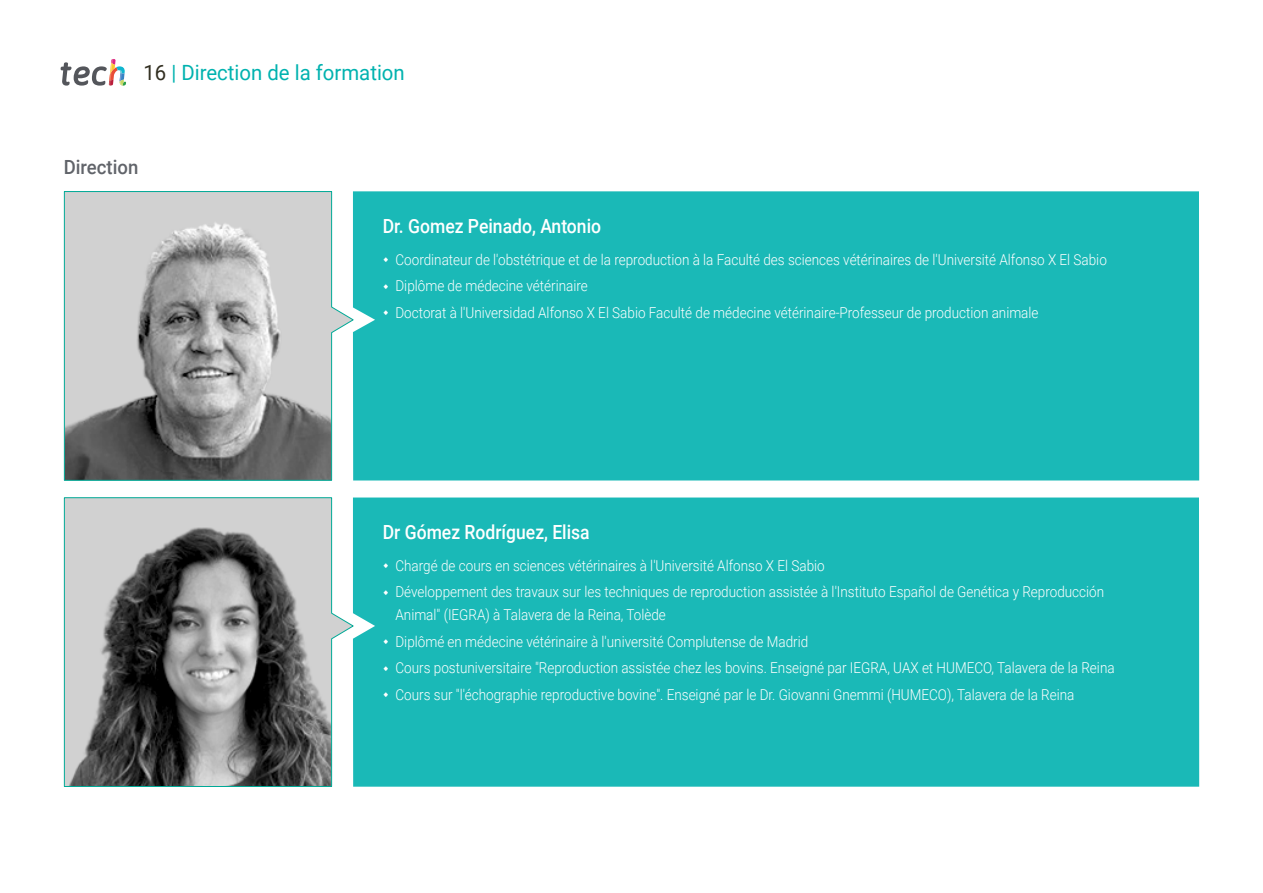
<style>
.page{position:relative;width:1263px;height:893px;background:#fff}
.page>*{position:absolute;margin:0;border:0;box-sizing:border-box;transform-origin:0 0}
.t1{font:21px "Roboto";color:#00b2af}
.t2{font:500 19.5px "Roboto";color:#fff;scale:.9 1}
.t3{font:500 19.5px "Roboto";color:#61646a;scale:.95 1}
.t4{font:300 15px/26.7px "Roboto";color:#fff;scale:.9 1}
.s1{color:#312e20}
</style>
<div class="page">
<svg style="left:61px;top:59px;width:65px;height:27px"></svg>
<div style="left:354px;top:497px;width:845px;height:290px;background:#1ab9b7"></div>
<svg style="left:64px;top:497px;width:290px;height:290px;background:#8b8d8d"></svg>
<div style="left:354px;top:191px;width:845px;height:289px;background:#1ab9b7"></div>
<svg style="left:64px;top:191px;width:290px;height:290px;background:#acafaf"></svg>
<svg style="left:384px;top:257px;width:4px;height:5px"></svg>
<svg style="left:384px;top:284px;width:4px;height:5px"></svg>
<svg style="left:384px;top:310px;width:4px;height:5px"></svg>
<svg style="left:384px;top:563px;width:4px;height:5px"></svg>
<svg style="left:384px;top:590px;width:4px;height:5px"></svg>
<svg style="left:384px;top:639px;width:4px;height:5px"></svg>
<svg style="left:384px;top:666px;width:4px;height:5px"></svg>
<svg style="left:384px;top:692px;width:4px;height:5px"></svg>
<h1 class="t1" style="left:144px;top:57px;width:263px"><span class="s1">16</span> | Direction de la formation</h1>
<h2 class="t3" style="left:64px;top:154px;width:80px">Direction</h2>
<h2 class="t2" style="left:383px;top:212px;width:244px">Dr. Gomez Peinado, Antonio</h2>
<p class="t4" style="left:395px;top:245px;width:792px">Coordinateur de l'obstétrique et de la reproduction à la Faculté des sciences vétérinaires de l'Université Alfonso X El Sabio<br>Diplôme de médecine vétérinaire<br>Doctorat à l'Universidad Alfonso X El Sabio Faculté de médecine vétérinaire-Professeur de production animale</p>
<h2 class="t2" style="left:383px;top:518px;width:232px">Dr Gómez Rodríguez, Elisa</h2>
<p class="t4" style="left:395px;top:551px;width:789px">Chargé de cours en sciences vétérinaires à l'Université Alfonso X El Sabio<br>Développement des travaux sur les techniques de reproduction assistée à l'Instituto Español de Genética y Reproducción</p>
<p class="t4" style="left:395px;top:601px;width:800px">Animal" (IEGRA) à Talavera de la Reina, Tolède<br>Diplômé en médecine vétérinaire à l'université Complutense de Madrid<br>Cours postuniversitaire "Reproduction assistée chez les bovins. Enseigné par IEGRA, UAX et HUMECO, Talavera de la Reina Cours sur "l'échographie reproductive bovine". Enseigné par le Dr. Giovanni Gnemmi (HUMECO), Talavera de la Reina</p>
</div>
